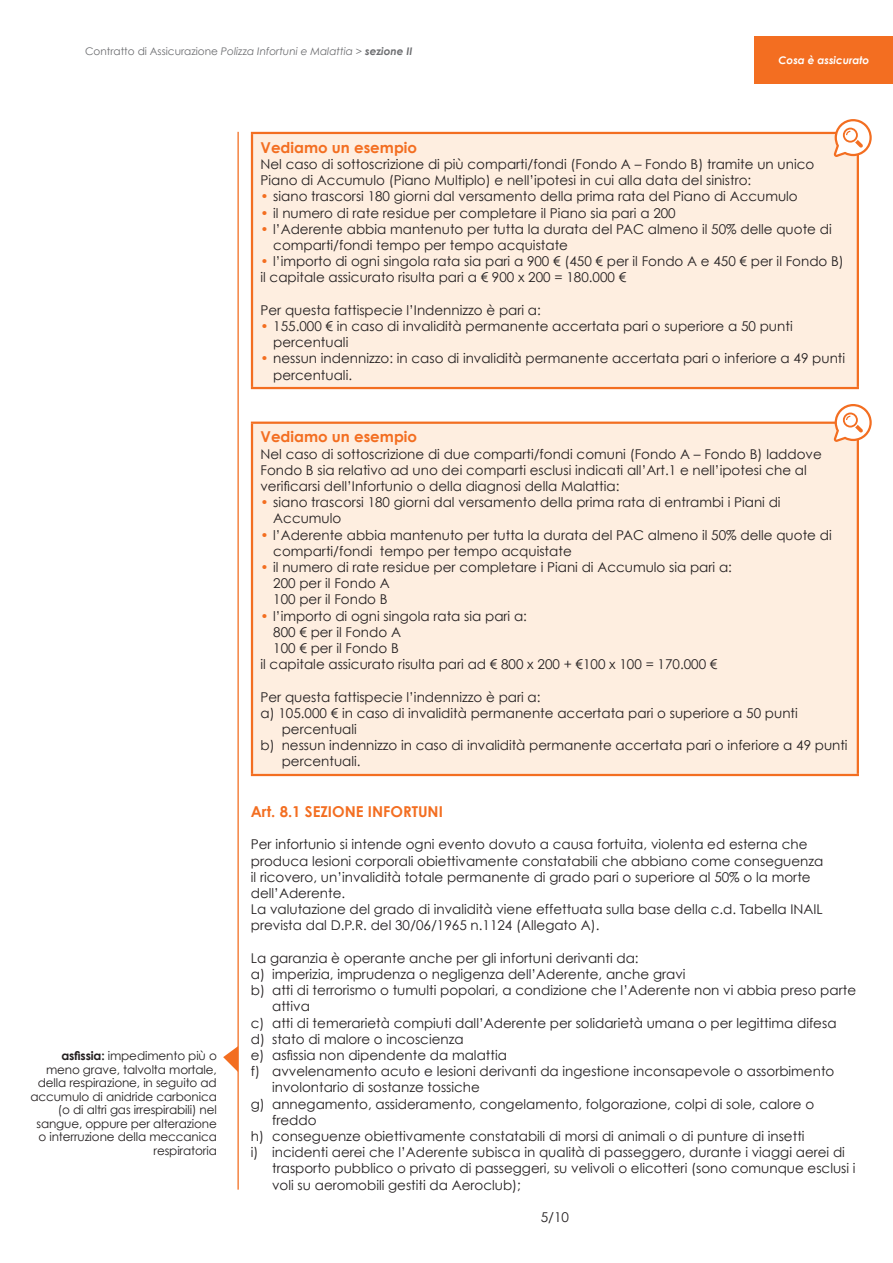
<style>
.page{position:relative;width:893px;height:1263px;background:#fff}
.page>*{position:absolute;margin:0;border:0;box-sizing:border-box;transform-origin:0 0}
.t1{font:700 15px "Century Gothic";color:#f36e21}
.t2{font:13.5px/16.2px "Century Gothic";color:#231f20}
.t3{font:12px/13.5px "Century Gothic";letter-spacing:-.01em;color:#231f20;text-align:right}
.t4{font:italic 10.5px "Century Gothic";color:#6c6d70}
.t5{font:italic 700 10.5px "Century Gothic";color:#fff}
.s1{font-style:normal}
.s2{font-weight:700}
.s3{color:#f36e21}
</style>
<div class="page">
<hr style="left:237px;top:132px;width:2px;height:1057px;background:#f36e21">
<div style="left:755px;top:36px;width:138px;height:48px;background:#f36e21"></div>
<div style="left:252px;top:133px;width:606px;height:255px;background:#feeee0"></div>
<hr style="left:251px;top:132px;width:608px;height:2px;background:#f36e21">
<hr style="left:251px;top:134px;width:2px;height:253px;background:#f36e21">
<hr style="left:857px;top:134px;width:2px;height:253px;background:#f36e21">
<hr style="left:251px;top:387px;width:608px;height:2px;background:#f36e21">
<div style="left:252px;top:423px;width:606px;height:352px;background:#feeee0"></div>
<hr style="left:251px;top:422px;width:608px;height:2px;background:#f36e21">
<hr style="left:251px;top:424px;width:2px;height:350px;background:#f36e21">
<hr style="left:857px;top:424px;width:2px;height:350px;background:#f36e21">
<hr style="left:251px;top:774px;width:608px;height:2px;background:#f36e21">
<svg style="left:834px;top:119px;width:38px;height:38px"></svg>
<svg style="left:834px;top:404px;width:38px;height:38px"></svg>
<svg style="left:223px;top:1046px;width:15px;height:26px"></svg>
<p class="t4" style="left:85px;top:44px;width:329px"><span class="s1">Contratto di Assicurazione</span> Polizza Infortuni e Malattia &gt; <span class="s2">sezione II</span></p>
<p class="t5" style="left:778px;top:53px;width:92px">Cosa è assicurato</p>
<p class="t3" style="left:30px;top:1049px;width:188px"><span class="s2">asfissia:</span> impedimento più o meno grave, talvolta mortale, della respirazione, in seguito ad accumulo di anidride carbonica (o di altri gas irrespirabili) nel sangue, oppure per alterazione o interruzione della meccanica respiratoria</p>
<p class="t1" style="left:260px;top:138px;width:158px">Vediamo un esempio</p>
<p class="t2" style="left:260px;top:156px;width:555px">Nel caso di sottoscrizione di più comparti/fondi (Fondo A – Fondo B) tramite un unico<br>Piano di Accumulo (Piano Multiplo) e nell’ipotesi in cui alla data del sinistro:</p>
<p class="t2" style="left:260px;top:188px;width:539px"><span class="s3">•</span> siano trascorsi 180 giorni dal versamento della prima rata del Piano di Accumulo</p>
<p class="t2" style="left:260px;top:204px;width:417px"><span class="s3">•</span> il numero di rate residue per completare il Piano sia pari a 200</p>
<p class="t2" style="left:273px;top:221px;width:560px;text-indent:-13px"><span class="s3">•</span> l’Aderente abbia mantenuto per tutta la durata del PAC almeno il 50% delle quote di comparti/fondi tempo per tempo acquistate</p>
<p class="t2" style="left:260px;top:253px;width:585px"><span class="s3">•</span> l’importo di ogni singola rata sia pari a 900 € (450 € per il Fondo A e 450 € per il Fondo B) il capitale assicurato risulta pari a € 900 x 200 = 180.000 €</p>
<p class="t2" style="left:260px;top:302px;width:282px">Per questa fattispecie l’Indennizzo è pari a:</p>
<p class="t2" style="left:273px;top:318px;width:521px;text-indent:-13px"><span class="s3">•</span> 155.000 € in caso di invalidità permanente accertata pari o superiore a 50 punti percentuali</p>
<p class="t2" style="left:273px;top:350px;width:573px;text-indent:-13px"><span class="s3">•</span> nessun indennizzo: in caso di invalidità permanente accertata pari o inferiore a 49 punti percentuali.</p>
<p class="t1" style="left:260px;top:428px;width:158px">Vediamo un esempio</p>
<p class="t2" style="left:260px;top:445px;width:563px">Nel caso di sottoscrizione di due comparti/fondi comuni (Fondo A – Fondo B) laddove<br>Fondo B sia relativo ad uno dei comparti esclusi indicati all’Art.1 e nell’ipotesi che al verificarsi dell’Infortunio o della diagnosi della Malattia:</p>
<p class="t2" style="left:273px;top:494px;width:509px;text-indent:-13px"><span class="s3">•</span> siano trascorsi 180 giorni dal versamento della prima rata di entrambi i Piani di<br>Accumulo</p>
<p class="t2" style="left:273px;top:526px;width:560px;text-indent:-13px"><span class="s3">•</span> l’Aderente abbia mantenuto per tutta la durata del PAC almeno il 50% delle quote di comparti/fondi tempo per tempo acquistate</p>
<p class="t2" style="left:273px;top:559px;width:460px;text-indent:-13px"><span class="s3">•</span> il numero di rate residue per completare i Piani di Accumulo sia pari a:<br>200 per il Fondo A<br>100 per il Fondo B</p>
<p class="t2" style="left:260px;top:607px;width:268px"><span class="s3">•</span> l’importo di ogni singola rata sia pari a:</p>
<p class="t2" style="left:273px;top:624px;width:129px">800 € per il Fondo A</p>
<p class="t2" style="left:273px;top:640px;width:127px">100 € per il Fondo B</p>
<p class="t2" style="left:260px;top:656px;width:458px">il capitale assicurato risulta pari ad € 800 x 200 + €100 x 100 = 170.000 €</p>
<p class="t2" style="left:260px;top:688px;width:282px">Per questa fattispecie l’indennizzo è pari a:</p>
<p class="t2" style="left:260px;top:705px;width:539px">a) 105.000 € in caso di invalidità permanente accertata pari o superiore a 50 punti</p>
<p class="t2" style="left:282px;top:721px;width:77px">percentuali</p>
<p class="t2" style="left:260px;top:737px;width:589px">b) nessun indennizzo in caso di invalidità permanente accertata pari o inferiore a 49 punti</p>
<p class="t2" style="left:282px;top:753px;width:80px">percentuali.</p>
<p class="t1" style="left:251px;top:802px;width:193px">Art. 8.1 SEZIONE INFORTUNI</p>
<p class="t2" style="left:251px;top:836px;width:574px">Per infortunio si intende ogni evento dovuto a causa fortuita, violenta ed esterna che produca lesioni corporali obiettivamente constatabili che abbiano come conseguenza il ricovero, un’invalidità totale permanente di grado pari o superiore al 50% o la morte dell’Aderente.<br>La valutazione del grado di invalidità viene effettuata sulla base della c.d. Tabella INAIL prevista dal D.P.R. del 30/06/1965 n.1124 (Allegato A).</p>
<p class="t2" style="left:251px;top:949px;width:389px">La garanzia è operante anche per gli infortuni derivanti da:</p>
<p class="t2" style="left:251px;top:966px;width:436px">a) imperizia, imprudenza o negligenza dell’Aderente, anche gravi</p>
<p class="t2" style="left:251px;top:982px;width:607px">b) atti di terrorismo o tumulti popolari, a condizione che l’Aderente non vi abbia preso parte</p>
<p class="t2" style="left:272px;top:998px;width:39px">attiva</p>
<p class="t2" style="left:251px;top:1014px;width:587px">c) atti di temerarietà compiuti dall’Aderente per solidarietà umana o per legittima difesa</p>
<p class="t2" style="left:251px;top:1030px;width:214px">d) stato di malore o incoscienza</p>
<p class="t2" style="left:251px;top:1047px;width:258px">e) asfissia non dipendente da malattia</p>
<p class="t2" style="left:251px;top:1063px;width:585px">f) avvelenamento acuto e lesioni derivanti da ingestione inconsapevole o assorbimento</p>
<p class="t2" style="left:272px;top:1079px;width:209px">involontario di sostanze tossiche</p>
<p class="t2" style="left:251px;top:1095px;width:565px">g) annegamento, assideramento, congelamento, folgorazione, colpi di sole, calore o</p>
<p class="t2" style="left:272px;top:1111px;width:46px">freddo</p>
<p class="t2" style="left:251px;top:1128px;width:555px">h) conseguenze obiettivamente constatabili di morsi di animali o di punture di insetti</p>
<p class="t2" style="left:251px;top:1144px;width:596px">i) incidenti aerei che l’Aderente subisca in qualità di passeggero, durante i viaggi aerei di</p>
<p class="t2" style="left:272px;top:1160px;width:585px">trasporto pubblico o privato di passeggeri, su velivoli o elicotteri (sono comunque esclusi i</p>
<p class="t2" style="left:272px;top:1176px;width:250px">voli su aeromobili gestiti da Aeroclub);</p>
<p class="t2" style="left:541px;top:1209px;width:30px">5/10</p>
</div>
